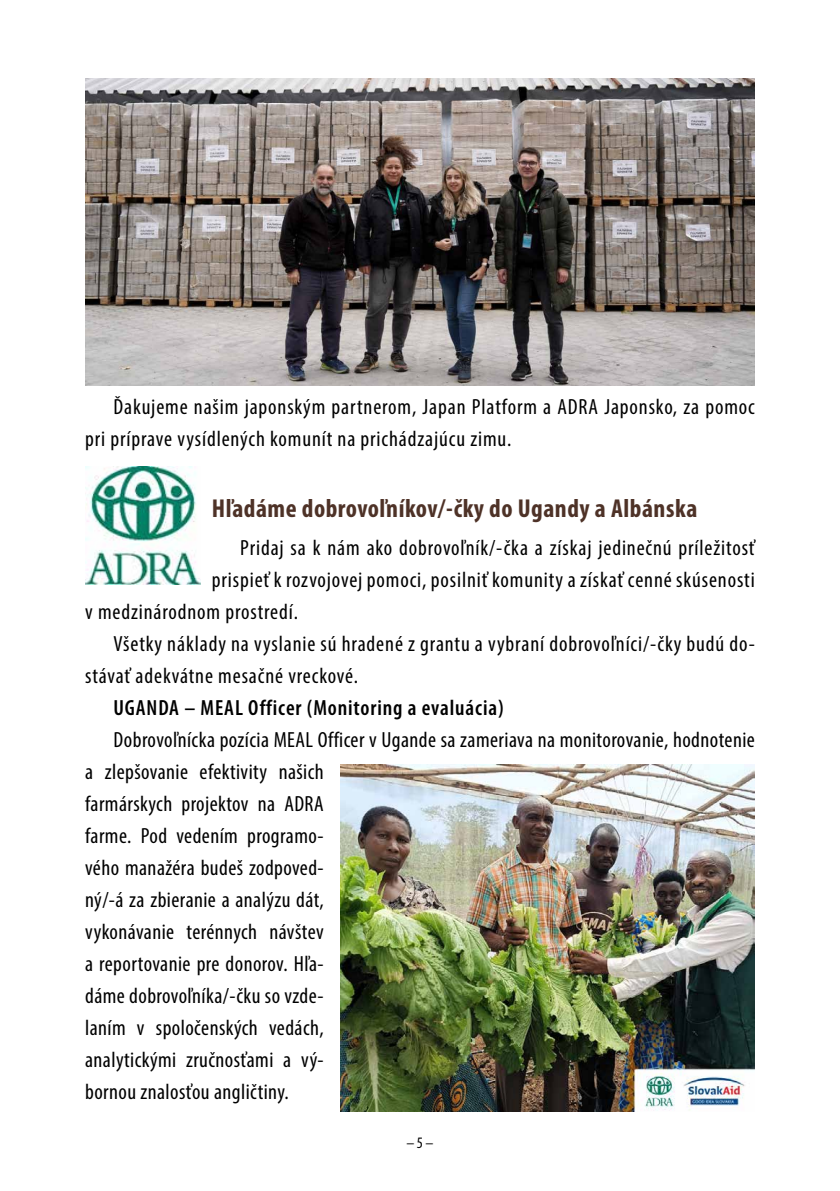
<style>
.page{position:relative;width:840px;height:1191px;background:#fff}
.page>*{position:absolute;margin:0;border:0;box-sizing:border-box;transform-origin:0 0}
.t1{font:700 condensed 26px "Myriad Pro";letter-spacing:.02em;color:#4e3227}
.t2{font:condensed 22px/32px "Myriad Pro";letter-spacing:.025em;color:#000}
.t3{font:600 condensed 22px "Myriad Pro";letter-spacing:.04em;color:#000}
.t4{font:condensed 16px "Myriad Pro";color:#000}
</style>
<div class="page">
<img style="left:85px;top:79px;width:669px;height:307px">
<img style="left:85px;top:466px;width:115px;height:118px">
<img style="left:340px;top:764px;width:414px;height:347px">
<p class="t2" style="left:85px;top:390px;width:670px;text-indent:28px">Ďakujeme našim japonským partnerom, Japan Platform a ADRA Japonsko, za pomoc pri príprave vysídlených komunít na prichádzajúcu zimu.</p>
<p class="t1" style="left:212px;top:492px;width:487px">Hľadáme dobrovoľníkov/-čky do Ugandy a Albánska</p>
<p class="t2" style="left:240px;top:531px;width:515px">Pridaj sa k nám ako dobrovoľník/-čka a získaj jedinečnú príležitosť</p>
<p class="t2" style="left:212px;top:563px;width:544px">prispieť k rozvojovej pomoci, posilniť komunity a získať cenné skúsenosti</p>
<p class="t2" style="left:85px;top:595px;width:214px">v medzinárodnom prostredí.</p>
<p class="t2" style="left:113px;top:627px;width:642px">Všetky náklady na vyslanie sú hradené z grantu a vybraní dobrovoľníci/-čky budú do-</p>
<p class="t2" style="left:85px;top:659px;width:274px">stávať adekvátne mesačné vreckové.</p>
<p class="t3" style="left:113px;top:695px;width:391px">UGANDA – MEAL Officer (Monitoring a evaluácia)</p>
<p class="t2" style="left:85px;top:723px;width:671px;text-indent:28px">Dobrovoľnícka pozícia MEAL Officer v Ugande sa zameriava na monitorovanie, hodnotenie a zlepšovanie efektivity našich<br>farmárskych projektov na ADRA<br>farme. Pod vedením programo-<br>vého manažéra budeš zodpoved-<br>ný/-á za zbieranie a analýzu dát,<br>vykonávanie terénnych návštev<br>a reportovanie pre donorov. Hľa-<br>dáme dobrovoľníka/-čku so vzde-<br>laním v spoločenských vedách,<br>analytickými zručnosťami a vý-<br>bornou znalosťou angličtiny.</p>
<p class="t4" style="left:406px;top:1133px;width:29px">– 5 –</p>
</div>
